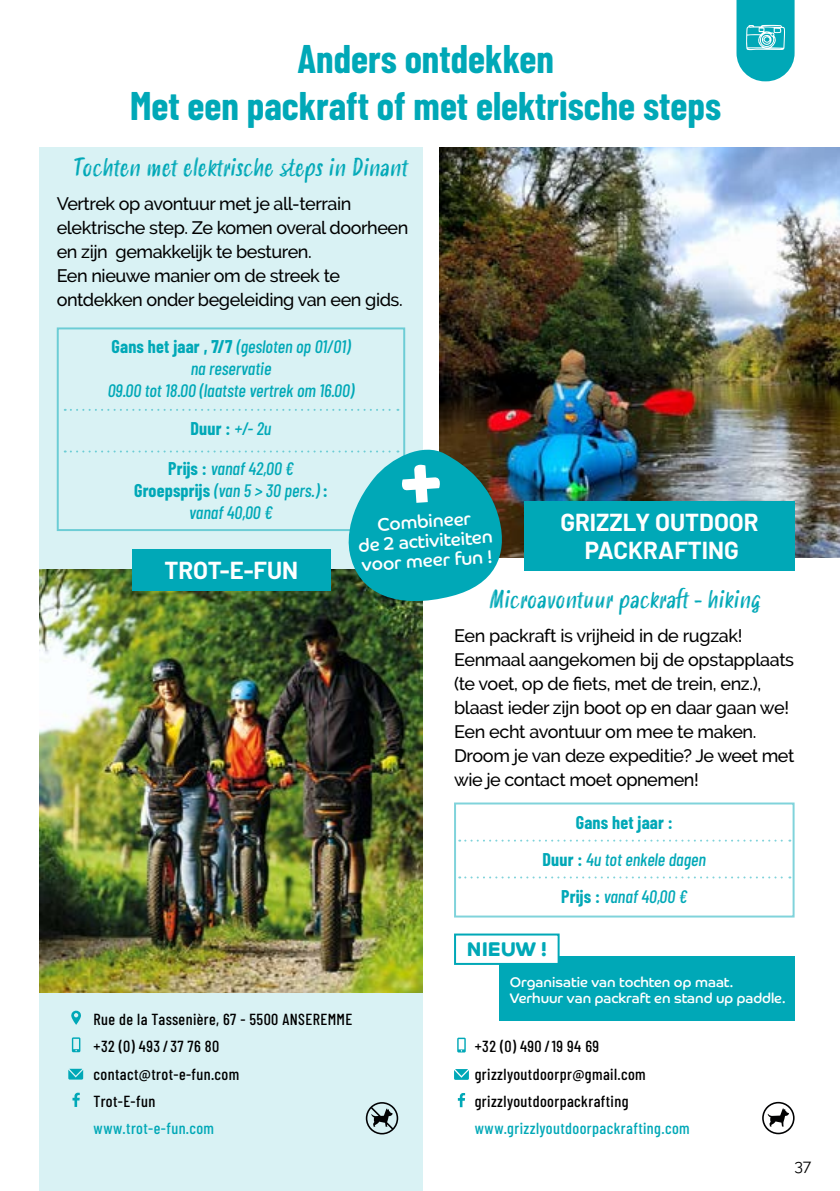
<style>
.page{position:relative;width:840px;height:1191px;background:#fff}
.page>*{position:absolute;margin:0;border:0;box-sizing:border-box;transform-origin:0 0}
.t1{font:700 39px/46.8px "Barlow Condensed";color:#00a8b7;text-align:center}
.t2{font:italic 24px "Smoothy";color:#00a8b7}
.t3{font:700 24px/28px "Barlow";color:#fff;text-align:center}
.t4{font:700 20px "Co Headline";color:#00a8b7}
.t5{font:500 18px/24px "Raleway";letter-spacing:-.025em;color:#000}
.t6{font:italic 500 18px/22px "Barlow Condensed";color:#00a8b7;text-align:center}
.t7{font:18px/19.8px "Co Headline";color:#fff;text-align:center}
.t8{font:700 18px "Barlow Condensed";color:#00a8b7}
.t9{font:500 16px/27.4px "Barlow Condensed";letter-spacing:.025em;color:#000}
.t10{font:500 16px "Barlow Condensed";letter-spacing:.025em;color:#00a8b7}
.t11{font:16px "Raleway";color:#000}
.t12{font:14px/16.8px "Co Headline";color:#fff}
.s1{font-weight:700;font-style:normal}
.s2{font-weight:500;font-style:italic}
</style>
<div class="page">
<div style="left:40px;top:147px;width:382px;height:1044px;background:#d9f2f4"></div>
<img style="left:40px;top:570px;width:382px;height:422px">
<img style="left:439px;top:147px;width:400px;height:410px">
<svg style="left:65px;top:409px;width:333px;height:2px"></svg>
<svg style="left:72px;top:1037px;width:8px;height:15px"></svg>
<svg style="left:72px;top:1092px;width:8px;height:15px"></svg>
<svg style="left:71px;top:1010px;width:10px;height:15px"></svg>
<svg style="left:68px;top:1068px;width:15px;height:11px"></svg>
<svg style="left:365px;top:1102px;width:33px;height:32px"></svg>
<svg style="left:459px;top:876px;width:331px;height:2px"></svg>
<svg style="left:459px;top:839px;width:331px;height:2px"></svg>
<div style="left:524px;top:501px;width:270px;height:69px;background:#00a8b7"></div>
<div style="left:498px;top:956px;width:296px;height:65px;background:#00a8b7"></div>
<div style="left:454px;top:933px;width:105px;height:32px;background:#fff;border:2px solid #00a8b7"></div>
<svg style="left:457px;top:1037px;width:8px;height:15px"></svg>
<svg style="left:457px;top:1093px;width:8px;height:14px"></svg>
<svg style="left:454px;top:1069px;width:14px;height:10px"></svg>
<svg style="left:762px;top:1101px;width:32px;height:33px"></svg>
<svg style="left:736px;top:0;width:58px;height:81px;background:#28b5c2"></svg>
<svg style="left:65px;top:442px;width:443px;height:167px"></svg>
<h1 class="t1" style="left:130px;top:33px;width:592px">Anders ontdekken<br>Met een packraft of met elektrische steps</h1>
<h2 class="t2" style="left:72px;top:150px;width:336px">Tochten met elektrische steps in Dinant</h2>
<p class="t5" style="left:57px;top:192px;width:353px">Vertrek op avontuur met je all-terrain elektrische step. Ze komen overal doorheen en zijn gemakkelijk te besturen.<br>Een nieuwe manier om de streek te ontdekken onder begeleiding van een gids.</p>
<p class="t6" style="left:108px;top:334px;width:248px"><span class="s1">Gans het jaar , 7/7</span> (gesloten op 01/01) na reservatie<br>09.00 tot 18.00 (laatste vertrek om 16.00)</p>
<p class="t8" style="left:190px;top:416px;width:82px">Duur : <span class="s2">+/- 2u</span></p>
<p class="t6" style="left:134px;top:456px;width:195px"><span class="s1">Prijs :</span> vanaf 42,00 €<br><span class="s1">Groepsprijs</span> (van 5 &gt; 30 pers.) <span class="s1">: </span>vanaf 40,00 €</p>
<h2 class="t3" style="left:164px;top:554px;width:135px">TROT-E-FUN</h2>
<p class="t7" style="left:356px;top:516px;width:136px;rotate:-4deg">Combineer<br>de 2 activiteiten voor meer fun !</p>
<h2 class="t3" style="left:560px;top:506px;width:199px">GRIZZLY OUTDOOR<br>PACKRAFTING</h2>
<h2 class="t2" style="left:488px;top:581px;width:272px">Microavontuur packraft - hiking</h2>
<p class="t5" style="left:454px;top:624px;width:341px">Een packraft is vrijheid in de rugzak!<br>Eenmaal aangekomen bij de opstapplaats (te voet, op de fiets, met de trein, enz.), blaast ieder zijn boot op en daar gaan we!<br>Een echt avontuur om mee te maken.<br>Droom je van deze expeditie? Je weet met wie je contact moet opnemen!</p>
<p class="t6" style="left:542px;top:802px;width:165px;line-height:37px"><span class="s1">Gans het jaar :<br>Duur :</span> 4u tot enkele dagen<br><span class="s1">Prijs :</span> vanaf 40,00 €</p>
<p class="t4" style="left:466px;top:937px;width:81px">NIEUW !</p>
<p class="t12" style="left:509px;top:973px;width:278px">Organisatie van tochten op maat.<br>Verhuur van packraft en stand up paddle.</p>
<p class="t9" style="left:94px;top:1004px;width:260px">Rue de la Tassenière, 67 - 5500 ANSEREMME +32 (0) 493 / 37 76 80</p>
<p class="t9" style="left:94px;top:1059px;width:147px">contact@trot-e-fun.com</p>
<p class="t9" style="left:94px;top:1086px;width:63px">Trot-E-fun</p>
<p class="t10" style="left:94px;top:1117px;width:122px">www.trot-e-fun.com</p>
<p class="t9" style="left:474px;top:1031px;width:126px">+32 (0) 490 / 19 94 69</p>
<p class="t9" style="left:474px;top:1059px;width:172px">grizzlyoutdoorpr@gmail.com</p>
<p class="t10" style="left:474px;top:1117px;width:216px">www.grizzlyoutdoorpackrafting.com</p>
<p class="t9" style="left:474px;top:1086px;width:155px">grizzlyoutdoorpackrafting</p>
<p class="t11" style="left:794px;top:1156px;width:18px">37</p>
</div>
